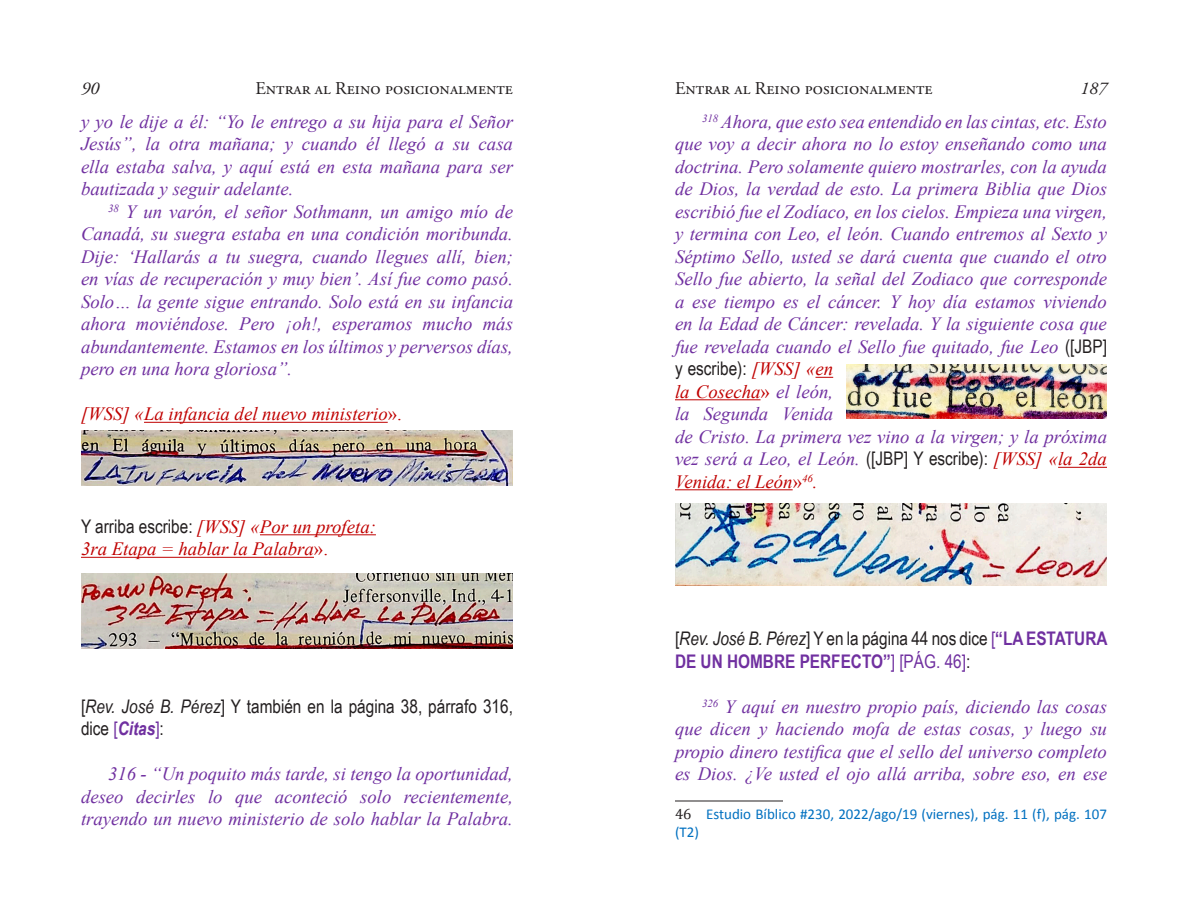
<style>
.page{position:relative;width:1188px;height:918px;background:#fff}
.page>*{position:absolute;margin:0;border:0;box-sizing:border-box;transform-origin:0 0}
.t1{font:italic 18.75px/22.5px "Times New Roman";color:#7030a0;text-align:justify}
.t2{font:italic 18.75px/22.5px "Times New Roman";color:#c00000}
.t3{font:18.75px/22.5px "Arial Narrow";color:#231f20}
.t4{font:700 18.75px/22.5px "Arial Narrow";color:#7030a0}
.t5{font:18px "Adobe Garamond Pro";color:#231f20}
.t6{font:italic 18px "Adobe Garamond Pro";color:#231f20}
.t7{font:15px/18px "Calibri";color:#0070c0}
.s1{font-style:normal}
.s2{font-family:"Arial Narrow";font-style:normal;color:#231f20}
.s3{font-style:italic}
.s4{color:#7030a0}
.s5{font-weight:700;font-style:italic;color:#7030a0}
.s6{font-family:"Times New Roman";font-style:italic;color:#c00000}
.s7{color:#c00000}
.s8{font-style:normal;color:#c00000}
.s9{font-weight:400;color:#231f20}
.s10{font-weight:400;font-style:italic;color:#231f20}
.s11{font-weight:400}
.s12{font-family:"Cambria";color:#231f20}
</style>
<div class="page">
<hr style="left:144px;top:422px;width:244px;height:1px;background:#c00000">
<hr style="left:260px;top:535px;width:116px;height:1px;background:#c00000">
<hr style="left:81px;top:557px;width:233px;height:1px;background:#c00000">
<img style="left:81px;top:431px;width:432px;height:55px">
<img style="left:81px;top:574px;width:432px;height:74px">
<svg style="left:816px;top:377px;width:17px;height:1px"></svg>
<hr style="left:675px;top:400px;width:86px;height:1px;background:#c00000">
<hr style="left:1058px;top:467px;width:49px;height:1px;background:#c00000">
<hr style="left:675px;top:490px;width:118px;height:1px;background:#c00000">
<hr style="left:675px;top:801px;width:108px;height:1px;background:#231f20">
<img style="left:847px;top:364px;width:260px;height:54px">
<img style="left:675px;top:504px;width:432px;height:81px">
<p class="t6" style="left:81px;top:78px;width:19px">90</p>
<p class="t5" style="left:255px;top:78px;width:259px">Entrar al Reino posicionalmente</p>
<p class="t1" style="left:81px;top:110px;width:434px">y yo le dije a él: “Yo le entrego a su hija para el Señor Jesús”, la otra mañana; y cuando él llegó a su casa ella estaba salva, y aquí está en esta mañana para ser bautizada y seguir adelante.</p>
<p class="t1" style="left:81px;top:200px;width:434px;text-indent:27px"><sup>38</sup> Y un varón, el señor Sothmann, un amigo mío de Canadá, su suegra estaba en una condición moribunda.<br>Dije: ‘Hallarás a tu suegra, cuando llegues allí, bien; en vías de recuperación y muy bien’. Así fue como pasó.<br>Solo… la gente sigue entrando. Solo está en su infancia ahora moviéndose. Pero ¡oh!, esperamos mucho más abundantemente. Estamos en los últimos y perversos días, pero en una hora gloriosa”.</p>
<p class="t2" style="left:81px;top:402px;width:322px">[WSS] «La infancia del nuevo ministerio<span class="s1">».</span></p>
<p class="t2" style="left:81px;top:515px;width:296px"><span class="s2">Y arriba escribe:</span> [WSS] «Por un profeta:<br>3ra Etapa = hablar la Palabra<span class="s1">».</span></p>
<p class="t3" style="left:81px;top:694px;width:433px">[<span class="s3">Rev. José B. Pérez</span>] Y también en la página 38, párrafo 316, dice <span class="s4">[</span><span class="s5">Citas</span><span class="s4">]</span>:</p>
<p class="t1" style="left:81px;top:762px;width:434px;text-indent:27px">316 - “Un poquito más tarde, si tengo la oportunidad, deseo decirles lo que aconteció solo recientemente, trayendo un nuevo ministerio de solo hablar la Palabra.</p>
<p class="t5" style="left:675px;top:78px;width:259px">Entrar al Reino posicionalmente</p>
<p class="t6" style="left:1080px;top:78px;width:28px">187</p>
<p class="t1" style="left:675px;top:110px;width:434px;text-indent:27px"><sup>318</sup> Ahora, que esto sea entendido en las cintas, etc. Esto que voy a decir ahora no lo estoy enseñando como una doctrina. Pero solamente quiero mostrarles, con la ayuda de Dios, la verdad de esto. La primera Biblia que Dios escribió fue el Zodíaco, en los cielos. Empieza una virgen, y termina con Leo, el león. Cuando entremos al Sexto y Séptimo Sello, usted se dará cuenta que cuando el otro Sello fue abierto, la señal del Zodiaco que corresponde a ese tiempo es el cáncer. Y hoy día estamos viviendo en la Edad de Cáncer: revelada. Y la siguiente cosa que fue revelada cuando el Sello fue quitado, fue Leo <span class="s2">([JBP]</span></p>
<p class="t3" style="left:675px;top:357px;width:160px">y escribe): <span class="s6">[WSS] «en</span></p>
<p class="t1" style="left:675px;top:380px;width:434px;text-align:left"><span class="s7">la Cosecha</span><span class="s8">»</span> el león,<br>la Segunda Venida<br>de Cristo. La primera vez vino a la virgen; y la próxima vez será a Leo, el León. <span class="s2">([JBP] Y escribe):</span> <span class="s7">[WSS] «la 2da Venida: el León</span><span class="s8">»</span><sup>46</sup><span class="s7">.</span></p>
<p class="t4" style="left:675px;top:627px;width:434px"><span class="s9">[</span><span class="s10">Rev. José B. Pérez</span><span class="s9">] Y en la página 44 nos dice</span> <span class="s11">[</span>“LA ESTATURA<br>DE UN HOMBRE PERFECTO”<span class="s11">] [PÁG. 46]</span><span class="s9">:</span></p>
<p class="t1" style="left:675px;top:695px;width:434px;text-indent:27px"><sup>326</sup> Y aquí en nuestro propio país, diciendo las cosas que dicen y haciendo mofa de estas cosas, y luego su propio dinero testifica que el sello del universo completo es Dios. ¿Ve usted el ojo allá arriba, sobre eso, en ese</p>
<p class="t7" style="left:675px;top:804px;width:434px"><span class="s12">46</span> Estudio Bíblico #230, 2022/ago/19 (viernes), pág. 11 (f), pág. 107 (T2)</p>
</div>
